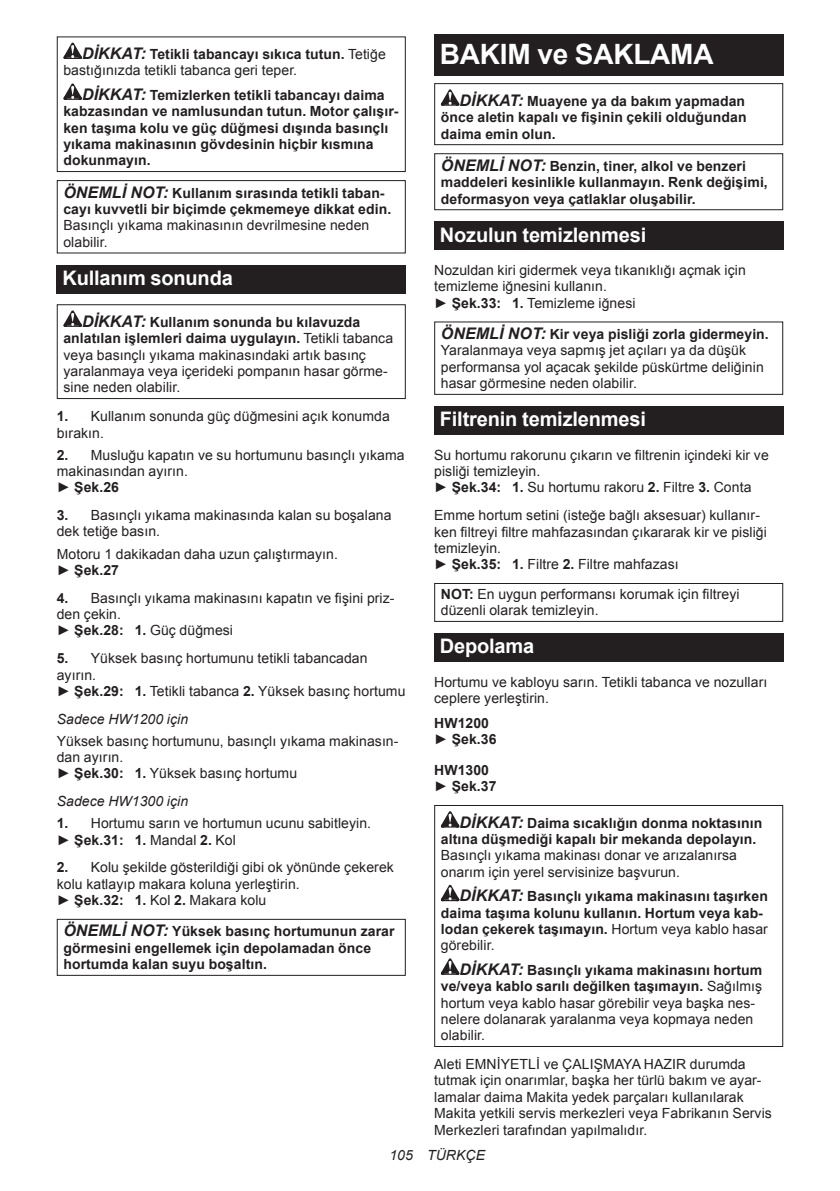
<style>
.page{position:relative;width:840px;height:1191px;background:#fff}
.page>*{position:absolute;margin:0;border:0;box-sizing:border-box;transform-origin:0 0}
.t1{font:700 28px "Arial";letter-spacing:-.01em;color:#fff}
.t2{font:700 20px "Arial";letter-spacing:-.01em;color:#fff}
.t3{font:14px/16.4px "Arial";letter-spacing:.005em;color:#231f20}
.t4{font:700 14px/16.4px "Arial";letter-spacing:.005em;color:#231f20}
.t5{font:italic 14px "Arial";letter-spacing:.005em;color:#231f20}
.s1{font-weight:700;font-style:italic;font-size:16px}
.s2{font-weight:700}
.s3{font-style:italic;font-size:16px}
.s4{font-weight:400}
</style>
<div class="page">
<svg style="left:63px;top:43px;width:19px;height:16px"></svg>
<svg style="left:63px;top:83px;width:19px;height:17px"></svg>
<div style="left:57px;top:36px;width:348px;height:136px;border:1px solid #231f20"></div>
<div style="left:57px;top:180px;width:348px;height:73px;border:1px solid #231f20"></div>
<div style="left:57px;top:265px;width:348px;height:28px;background:#231f20"></div>
<svg style="left:63px;top:310px;width:19px;height:17px"></svg>
<div style="left:57px;top:304px;width:348px;height:95px;border:1px solid #231f20"></div>
<div style="left:57px;top:919px;width:348px;height:56px;border:1px solid #231f20"></div>
<div style="left:434px;top:34px;width:348px;height:41px;background:#231f20"></div>
<svg style="left:440px;top:89px;width:19px;height:17px"></svg>
<div style="left:434px;top:83px;width:348px;height:62px;border:1px solid #231f20"></div>
<div style="left:434px;top:153px;width:348px;height:57px;border:1px solid #231f20"></div>
<div style="left:434px;top:221px;width:348px;height:29px;background:#231f20"></div>
<div style="left:434px;top:321px;width:348px;height:74px;border:1px solid #231f20"></div>
<div style="left:434px;top:406px;width:348px;height:29px;background:#231f20"></div>
<div style="left:434px;top:583px;width:348px;height:39px;border:1px solid #231f20"></div>
<div style="left:434px;top:633px;width:348px;height:29px;background:#231f20"></div>
<svg style="left:440px;top:811px;width:19px;height:16px"></svg>
<svg style="left:440px;top:884px;width:19px;height:17px"></svg>
<svg style="left:440px;top:958px;width:19px;height:16px"></svg>
<div style="left:434px;top:805px;width:348px;height:242px;border:1px solid #231f20"></div>
<p class="t3" style="left:63px;top:46px;width:324px;text-indent:19px"><span class="s1">DİKKAT:</span> <span class="s2">Tetikli tabancayı sıkıca tutun.</span> Tetiğe bastığınızda tetikli tabanca geri teper.</p>
<p class="t4" style="left:63px;top:87px;width:336px;text-indent:19px"><span class="s3">DİKKAT:</span> Temizlerken tetikli tabancayı daima kabzasından ve namlusundan tutun. Motor çalışır&shy;ken taşıma kolu ve güç düğmesi dışında basınçlı yıkama makinasının gövdesinin hiçbir kısmına dokunmayın.</p>
<p class="t4" style="left:63px;top:185px;width:329px"><span class="s3">ÖNEMLİ NOT:</span> Kullanım sırasında tetikli taban&shy;cayı kuvvetli bir biçimde çekmemeye dikkat edin.</p>
<p class="t3" style="left:63px;top:217px;width:307px">Basınçlı yıkama makinasının devrilmesine neden olabilir.</p>
<h2 class="t2" style="left:62px;top:264px;width:172px">Kullanım sonunda</h2>
<p class="t3" style="left:63px;top:314px;width:331px;text-indent:19px"><span class="s1">DİKKAT:</span> <span class="s2">Kullanım sonunda bu kılavuzda anlatılan işlemleri daima uygulayın.</span> Tetikli tabanca veya basınçlı yıkama makinasındaki artık basınç yaralanmaya veya içerideki pompanın hasar görme&shy;sine neden olabilir.</p>
<p class="t3" style="left:57px;top:408px;width:334px"><span class="s2">1.</span> Kullanım sonunda güç düğmesini açık konumda bırakın.</p>
<p class="t3" style="left:57px;top:446px;width:349px"><span class="s2">2.</span> Musluğu kapatın ve su hortumunu basınçlı yıkama makinasından ayırın.<br>► <span class="s2">Şek.26</span></p>
<p class="t3" style="left:57px;top:507px;width:336px"><span class="s2">3.</span> Basınçlı yıkama makinasında kalan su boşalana dek tetiğe basın.</p>
<p class="t3" style="left:57px;top:545px;width:282px">Motoru 1 dakikadan daha uzun çalıştırmayın. ► <span class="s2">Şek.27</span></p>
<p class="t3" style="left:57px;top:589px;width:339px"><span class="s2">4.</span> Basınçlı yıkama makinasını kapatın ve fişini priz&shy;den çekin.<br>► <span class="s2">Şek.28: 1.</span> Güç düğmesi</p>
<p class="t3" style="left:57px;top:650px;width:350px"><span class="s2">5.</span> Yüksek basınç hortumunu tetikli tabancadan ayırın.<br>► <span class="s2">Şek.29: 1.</span> Tetikli tabanca <span class="s2">2.</span> Yüksek basınç hortumu</p>
<p class="t5" style="left:57px;top:709px;width:133px">Sadece HW1200 için</p>
<p class="t3" style="left:57px;top:732px;width:343px">Yüksek basınç hortumunu, basınçlı yıkama makinasın&shy;dan ayırın.<br>► <span class="s2">Şek.30: 1.</span> Yüksek basınç hortumu</p>
<p class="t5" style="left:57px;top:792px;width:133px">Sadece HW1300 için</p>
<p class="t3" style="left:57px;top:815px;width:316px"><span class="s2">1.</span> Hortumu sarın ve hortumun ucunu sabitleyin. ► <span class="s2">Şek.31: 1.</span> Mandal <span class="s2">2.</span> Kol</p>
<p class="t3" style="left:57px;top:859px;width:338px"><span class="s2">2.</span> Kolu şekilde gösterildiği gibi ok yönünde çekerek kolu katlayıp makara koluna yerleştirin.<br>► <span class="s2">Şek.32: 1.</span> Kol <span class="s2">2.</span> Makara kolu</p>
<p class="t4" style="left:63px;top:923px;width:332px"><span class="s3">ÖNEMLİ NOT:</span> Yüksek basınç hortumunun zarar görmesini engellemek için depolamadan önce hortumda kalan suyu boşaltın.</p>
<h1 class="t1" style="left:439px;top:35px;width:275px">BAKIM ve SAKLAMA</h1>
<p class="t4" style="left:440px;top:93px;width:307px;text-align:justify;text-indent:19px"><span class="s3">DİKKAT:</span> Muayene ya da bakım yapmadan önce aletin kapalı ve fişinin çekili olduğundan daima emin olun.</p>
<p class="t4" style="left:440px;top:158px;width:328px"><span class="s3">ÖNEMLİ NOT:</span> Benzin, tiner, alkol ve benzeri maddeleri kesinlikle kullanmayın. Renk değişimi, deformasyon veya çatlaklar oluşabilir.</p>
<h2 class="t2" style="left:439px;top:221px;width:208px">Nozulun temizlenmesi</h2>
<p class="t3" style="left:434px;top:262px;width:313px">Nozuldan kiri gidermek veya tıkanıklığı açmak için temizleme iğnesini kullanın.<br>► <span class="s2">Şek.33: 1.</span> Temizleme iğnesi</p>
<p class="t3" style="left:440px;top:326px;width:329px"><span class="s1">ÖNEMLİ NOT:</span> <span class="s2">Kir veya pisliği zorla gidermeyin.<br></span>Yaralanmaya veya sapmış jet açıları ya da düşük performansa yol açacak şekilde püskürtme deliğinin hasar görmesine neden olabilir.</p>
<h2 class="t2" style="left:439px;top:406px;width:208px">Filtrenin temizlenmesi</h2>
<p class="t3" style="left:434px;top:446px;width:336px">Su hortumu rakorunu çıkarın ve filtrenin içindeki kir ve pisliği temizleyin.<br>► <span class="s2">Şek.34: 1.</span> Su hortumu rakoru <span class="s2">2.</span> Filtre <span class="s2">3.</span> Conta</p>
<p class="t3" style="left:434px;top:507px;width:334px">Emme hortum setini (isteğe bağlı aksesuar) kullanır&shy;ken filtreyi filtre mahfazasından çıkararak kir ve pisliği temizleyin.<br>► <span class="s2">Şek.35: 1.</span> Filtre <span class="s2">2.</span> Filtre mahfazası</p>
<p class="t3" style="left:440px;top:586px;width:300px"><span class="s2">NOT:</span> En uygun performansı korumak için filtreyi düzenli olarak temizleyin.</p>
<h2 class="t2" style="left:439px;top:633px;width:96px">Depolama</h2>
<p class="t3" style="left:434px;top:673px;width:334px">Hortumu ve kabloyu sarın. Tetikli tabanca ve nozulları ceplere yerleştirin.</p>
<p class="t4" style="left:434px;top:715px;width:64px">HW1200 <span class="s4">►</span> Şek.36</p>
<p class="t4" style="left:434px;top:762px;width:64px">HW1300 <span class="s4">►</span> Şek.37</p>
<p class="t4" style="left:440px;top:815px;width:323px;text-indent:19px"><span class="s3">DİKKAT:</span> Daima sıcaklığın donma noktasının altına düşmediği kapalı bir mekanda depolayın.</p>
<p class="t3" style="left:440px;top:847px;width:297px">Basınçlı yıkama makinası donar ve arızalanırsa onarım için yerel servisinize başvurun.</p>
<p class="t4" style="left:440px;top:888px;width:328px;text-indent:19px"><span class="s3">DİKKAT:</span> Basınçlı yıkama makinasını taşırken daima taşıma kolunu kullanın. Hortum veya kab&shy;lodan çekerek taşımayın. <span class="s4">Hortum veya kablo hasar görebilir.</span></p>
<p class="t3" style="left:440px;top:961px;width:323px;text-indent:19px"><span class="s1">DİKKAT:</span> <span class="s2">Basınçlı yıkama makinasını hortum ve/veya kablo sarılı değilken taşımayın.</span> Sağılmış hortum veya kablo hasar görebilir veya başka nes&shy;nelere dolanarak yaralanma veya kopmaya neden olabilir.</p>
<p class="t3" style="left:434px;top:1056px;width:339px">Aleti EMNİYETLİ ve ÇALIŞMAYA HAZIR durumda tutmak için onarımlar, başka her türlü bakım ve ayar&shy;lamalar daima Makita yedek parçaları kullanılarak Makita yetkili servis merkezleri veya Fabrikanın Servis Merkezleri tarafından yapılmalıdır.</p>
<p class="t5" style="left:389px;top:1146px;width:97px">105 TÜRKÇE</p>
</div>
